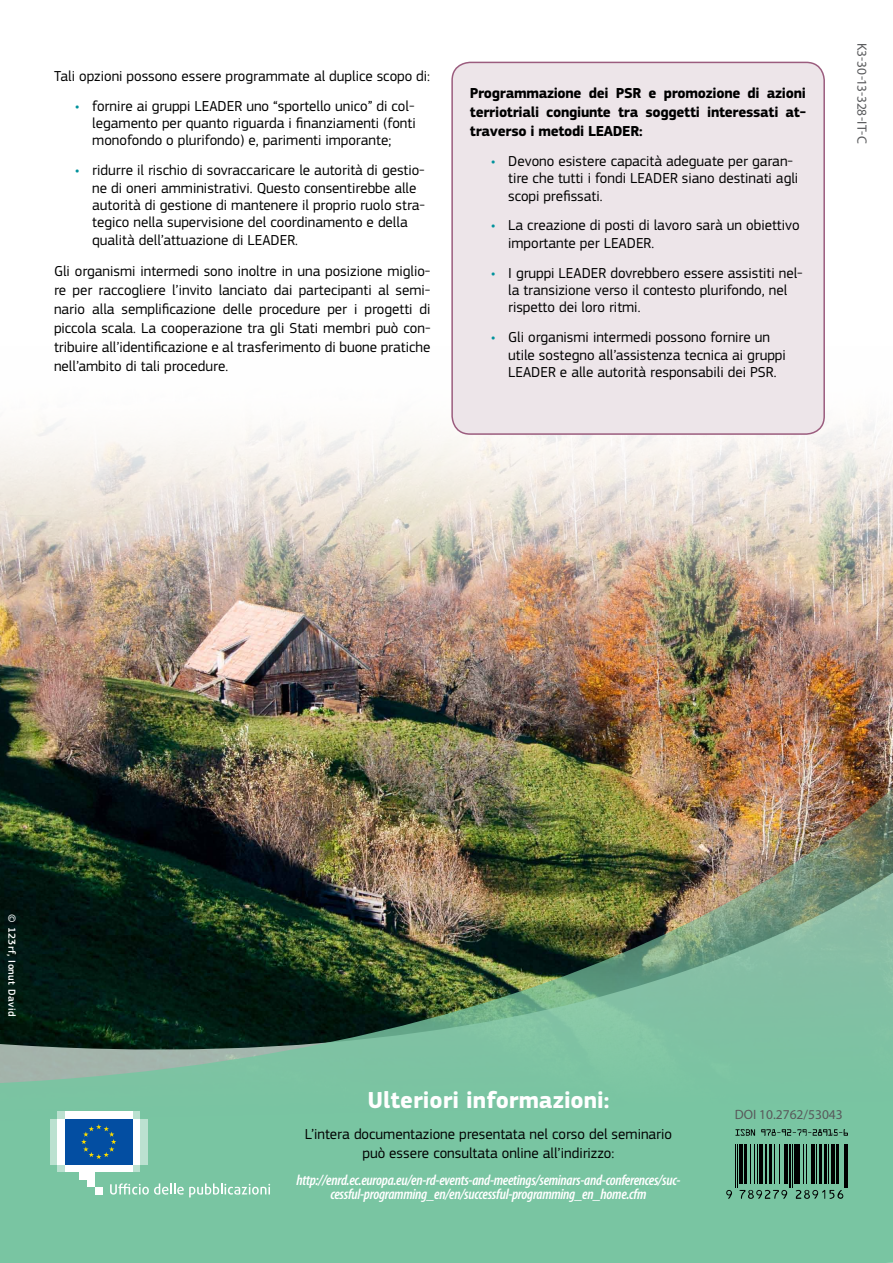
<style>
.page{position:relative;width:893px;height:1263px;background:#fff}
.page>*{position:absolute;margin:0;border:0;box-sizing:border-box;transform-origin:0 0}
.t1{font:700 24px "PF Square Sans Pro";color:#fff}
.t2{font:15px/17.2px "PF Square Sans Pro";color:#000}
.t3{font:italic 600 condensed 15px/14.2px "Myriad Pro";letter-spacing:-.02em;color:#fff;text-align:center}
.t4{font:700 15px/18.9px "PF Square Sans Pro";letter-spacing:-.02em;color:#000;text-align:justify}
.t5{font:13.5px "Myriad Pro";color:#58595b}
.t6{font:500 10.5px "PF Square Sans Pro";letter-spacing:.04em;color:#fff}
.s1{font-family:"Myriad Pro";font-weight:600;font-style:italic;font-stretch:condensed;color:#00929c}
</style>
<div class="page">
<img style="left:0;top:420px;width:893px;height:346px">
<img style="left:0;top:766px;width:893px;height:497px">
<div style="left:57px;top:1164px;width:83px;height:8px;background:#bbe1d0"></div>
<div style="left:57px;top:1111px;width:83px;height:8px;background:#bbe1d0"></div>
<div style="left:65px;top:1111px;width:68px;height:8px;background:#fff"></div>
<div style="left:65px;top:1164px;width:68px;height:8px;background:#fff"></div>
<div style="left:133px;top:1119px;width:7px;height:45px;background:#fff"></div>
<div style="left:140px;top:1119px;width:8px;height:45px;background:#bbe1d0"></div>
<div style="left:57px;top:1119px;width:8px;height:45px;background:#fff"></div>
<div style="left:50px;top:1119px;width:7px;height:45px;background:#bbe1d0"></div>
<div style="left:80px;top:1164px;width:15px;height:15px;background:#fff"></div>
<div style="left:87px;top:1164px;width:8px;height:23px;background:#fff"></div>
<div style="left:95px;top:1187px;width:8px;height:7px;background:#fff"></div>
<div style="left:65px;top:1119px;width:68px;height:45px;background:#034ea2"></div>
<svg style="left:81px;top:1124px;width:35px;height:35px"></svg>
<svg style="left:110px;top:1183px;width:160px;height:14px;background:#9bd4ba"></svg>
<hr style="left:734px;top:1144px;width:1px;height:43px;background:#000">
<hr style="left:737px;top:1144px;width:1px;height:43px;background:#000">
<hr style="left:739px;top:1144px;width:4px;height:39px;background:#000">
<hr style="left:744px;top:1144px;width:2px;height:39px;background:#000">
<hr style="left:750px;top:1144px;width:1px;height:39px;background:#000">
<hr style="left:754px;top:1144px;width:1px;height:39px;background:#000">
<hr style="left:757px;top:1144px;width:1px;height:39px;background:#000">
<hr style="left:760px;top:1144px;width:3px;height:39px;background:#000">
<hr style="left:765px;top:1144px;width:2px;height:39px;background:#000">
<hr style="left:769px;top:1144px;width:2px;height:39px;background:#000">
<hr style="left:774px;top:1144px;width:1px;height:39px;background:#000">
<hr style="left:779px;top:1144px;width:1px;height:39px;background:#000">
<hr style="left:784px;top:1144px;width:1px;height:39px;background:#000">
<hr style="left:786px;top:1144px;width:2px;height:39px;background:#000">
<hr style="left:789px;top:1144px;width:2px;height:43px;background:#000">
<hr style="left:792px;top:1144px;width:1px;height:43px;background:#000">
<hr style="left:794px;top:1144px;width:2px;height:39px;background:#000">
<hr style="left:798px;top:1144px;width:2px;height:39px;background:#000">
<hr style="left:803px;top:1144px;width:1px;height:39px;background:#000">
<hr style="left:806px;top:1144px;width:1px;height:39px;background:#000">
<hr style="left:811px;top:1144px;width:3px;height:39px;background:#000">
<hr style="left:816px;top:1144px;width:1px;height:39px;background:#000">
<hr style="left:819px;top:1144px;width:2px;height:39px;background:#000">
<hr style="left:824px;top:1144px;width:2px;height:39px;background:#000">
<hr style="left:828px;top:1144px;width:1px;height:39px;background:#000">
<hr style="left:831px;top:1144px;width:4px;height:39px;background:#000">
<hr style="left:836px;top:1144px;width:1px;height:39px;background:#000">
<hr style="left:838px;top:1144px;width:1px;height:39px;background:#000">
<hr style="left:844px;top:1144px;width:1px;height:43px;background:#000">
<hr style="left:847px;top:1144px;width:1px;height:43px;background:#000">
<svg style="left:735px;top:1129px;width:20px;height:7px"></svg>
<svg style="left:761px;top:1129px;width:87px;height:7px"></svg>
<svg style="left:726px;top:1190px;width:6px;height:9px"></svg>
<svg style="left:739px;top:1190px;width:48px;height:9px"></svg>
<svg style="left:796px;top:1190px;width:47px;height:9px"></svg>
<div style="left:452px;top:62px;width:372px;height:372px;background:#ede5e9;border-radius:18px"></div>
<div style="left:451px;top:62px;width:374px;height:373px;border:2px solid #9b5c7e;border-radius:18px"></div>
<p class="t2" style="left:54px;top:67px;width:378px">Tali opzioni possono essere programmate al duplice scopo di:</p>
<p class="t2" style="left:92px;top:97px;width:325px;text-align:justify;text-indent:-17px"><span class="s1">•</span> fornire ai gruppi LEADER uno “sportello unico” di col&shy;legamento per quanto riguarda i finanziamenti (fonti monofondo o plurifondo) e, parimenti imporante;</p>
<p class="t2" style="left:92px;top:162px;width:334px;text-indent:-17px"><span class="s1">•</span> ridurre il rischio di sovraccaricare le autorità di gestio&shy;ne di oneri amministrativi. Questo consentirebbe alle autorità di gestione di mantenere il proprio ruolo stra&shy;tegico nella supervisione del coordinamento e della qualità dell’attuazione di LEADER.</p>
<p class="t2" style="left:54px;top:262px;width:378px;line-height:18.9px;text-align:justify">Gli organismi intermedi sono inoltre in una posizione miglio&shy;re per raccogliere l’invito lanciato dai partecipanti al semi&shy;nario alla semplificazione delle procedure per i progetti di piccola scala. La cooperazione tra gli Stati membri può con&shy;tribuire all’identificazione e al trasferimento di buone pratiche nell’ambito di tali procedure.</p>
<p class="t4" style="left:470px;top:84px;width:338px">Programmazione dei PSR e promozione di azioni terriotriali congiunte tra soggetti interessati at&shy;traverso i metodi LEADER:</p>
<p class="t2" style="left:508px;top:152px;width:292px;text-indent:-17px"><span class="s1">•</span> Devono esistere capacità adeguate per garan&shy;tire che tutti i fondi LEADER siano destinati agli scopi prefissati.</p>
<p class="t2" style="left:508px;top:217px;width:293px;text-indent:-17px"><span class="s1">•</span> La creazione di posti di lavoro sarà un obiettivo importante per LEADER.</p>
<p class="t2" style="left:508px;top:264px;width:296px;text-indent:-17px"><span class="s1">•</span> I gruppi LEADER dovrebbero essere assistiti nel&shy;la transizione verso il contesto plurifondo, nel rispetto dei loro ritmi.</p>
<p class="t2" style="left:508px;top:329px;width:279px;text-indent:-17px"><span class="s1">•</span> Gli organismi intermedi possono fornire un utile sostegno all’assistenza tecnica ai gruppi<br>LEADER e alle autorità responsabili dei PSR.</p>
<p class="t5" style="left:870px;top:43px;width:103px;rotate:90deg">K3-30-13-328-IT-C</p>
<p class="t6" style="left:18px;top:914px;width:104px;rotate:90deg">© 123rf, Ionut David</p>
<h1 class="t1" style="left:367px;top:1085px;width:243px">Ulteriori informazioni:</h1>
<p class="t2" style="left:305px;top:1125px;width:369px;line-height:18.9px;text-align:center">L’intera documentazione presentata nel corso del seminario può essere consultata online all’indirizzo:</p>
<p class="t3" style="left:296px;top:1173px;width:386px">http://enrd.ec.europa.eu/en-rd-events-and-meetings/seminars-and-conferences/suc&shy;cessful-programming_en/en/successful-programming_en_home.cfm</p>
<p class="t5" style="left:735px;top:1106px;width:109px">DOI 10.2762/53043</p>
</div>
